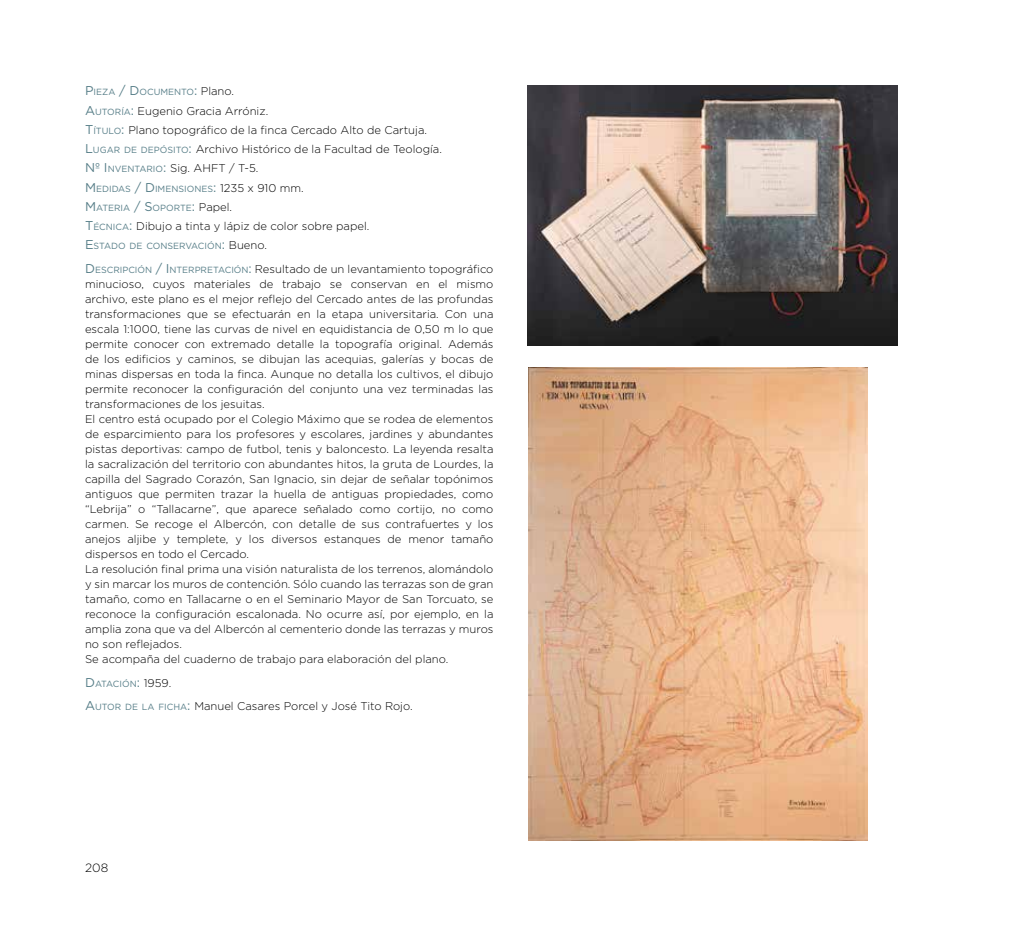
<style>
.page{position:relative;width:1021px;height:936px;background:#fff}
.page>*{position:absolute;margin:0;border:0;box-sizing:border-box;transform-origin:0 0}
.t1{font:300 12px "Gotham";color:#000}
.t2{font:300 11.25px/15px "Gotham";color:#000}
.t3{font:8.85px/19.2px "Gotham";color:#577e88}
.t4{font:8.85px "Gotham";letter-spacing:-.02em;color:#577e88}
.s1{font-size:12.75px}
.s2{font-weight:300;font-size:11.25px;color:#000}
.s3{font-weight:400;font-size:12.75px;color:#577e88}
.s4{font-weight:400;font-size:8.85px;color:#577e88}
</style>
<div class="page">
<img style="left:527px;top:85px;width:370px;height:260px">
<img style="left:528px;top:367px;width:339px;height:473px">
<p class="t3" style="left:85px;top:82px;width:150px"><span class="s1">P</span>IEZA <span class="s1">/ D</span>OCUMENTO<span class="s1">:</span> <span class="s2">Plano.</span></p>
<p class="t2" style="left:85px;top:101px;width:358px;line-height:19.2px"><span class="s3">A</span><span class="s4">UTORÍA</span><span class="s3">:</span> Eugenio Gracia Arróniz.<br><span class="s3">T</span><span class="s4">ÍTULO</span><span class="s3">:</span> Plano topográfico de la finca Cercado Alto de Cartuja.<br><span class="s3">L</span><span class="s4">UGAR DE DEPÓSITO</span><span class="s3">:</span> Archivo Histórico de la Facultad de Teología.<br><span class="s3">Nº I</span> <span class="s4">NVENTARIO</span><span class="s3">:</span> Sig. AHFT / T-5.</p>
<p class="t3" style="left:85px;top:179px;width:220px"><span class="s1">M</span> EDIDAS <span class="s1">/ D</span>IMENSIONES<span class="s1">:</span> <span class="s2">1235 x 910 mm.<br></span><span class="s1">M</span>ATERIA <span class="s1">/ S</span>OPORTE<span class="s1">:</span> <span class="s2">Papel.</span></p>
<p class="t2" style="left:85px;top:218px;width:286px"><span class="s3">T</span><span class="s4">ÉCNICA</span><span class="s3">:</span> Dibujo a tinta y lápiz de color sobre papel.</p>
<p class="t3" style="left:85px;top:236px;width:183px"><span class="s1">E</span>STADO DE CONSERVACIÓN<span class="s1">:</span> <span class="s2">Bueno.</span></p>
<p class="t2" style="left:85px;top:261px;width:410px"><span class="s3">D</span><span class="s4">ESCRIPCIÓN</span> <span class="s3">/ I</span> <span class="s4">NTERPRETACIÓN</span><span class="s3">:</span> Resultado de un levantamiento topográfico minucioso, cuyos materiales de trabajo se conservan en el mismo archivo, este plano es el mejor reflejo del Cercado antes de las profundas transformaciones que se efectuarán en la etapa universitaria. Con una escala 1:1000, tiene las curvas de nivel en equidistancia de 0,50 m lo que permite conocer con extremado detalle la topografía original. Además de los edificios y caminos, se dibujan las acequias, galerías y bocas de minas dispersas en toda la finca. Aunque no detalla los cultivos, el dibujo permite reconocer la configuración del conjunto una vez terminadas las transformaciones de los jesuitas.<br>El centro está ocupado por el Colegio Máximo que se rodea de elementos de esparcimiento para los profesores y escolares, jardines y abundantes pistas deportivas: campo de futbol, tenis y baloncesto. La leyenda resalta la sacralización del territorio con abundantes hitos, la gruta de Lourdes, la capilla del Sagrado Corazón, San Ignacio, sin dejar de señalar topónimos antiguos que permiten trazar la huella de antiguas propiedades, como “Lebrija” o “Tallacarne”, que aparece señalado como cortijo, no como carmen. Se recoge el Albercón, con detalle de sus contrafuertes y los anejos aljibe y templete, y los diversos estanques de menor tamaño dispersos en todo el Cercado.<br>La resolución final prima una visión naturalista de los terrenos, alomándolo y sin marcar los muros de contención. Sólo cuando las terrazas son de gran tamaño, como en Tallacarne o en el Seminario Mayor de San Torcuato, se reconoce la configuración escalonada. No ocurre así, por ejemplo, en la amplia zona que va del Albercón al cementerio donde las terrazas y muros no son reflejados.<br>Se acompaña del cuaderno de trabajo para elaboración del plano.</p>
<p class="t4" style="left:85px;top:677px;width:88px"><span class="s1">D</span>ATACIÓN<span class="s1">:</span> <span class="s2">1959.</span></p>
<p class="t2" style="left:85px;top:698px;width:329px"><span class="s3">A</span><span class="s4">UTOR DE LA FICHA</span><span class="s3">:</span> Manuel Casares Porcel y José Tito Rojo.</p>
<p class="t1" style="left:85px;top:860px;width:25px">208</p>
</div>
